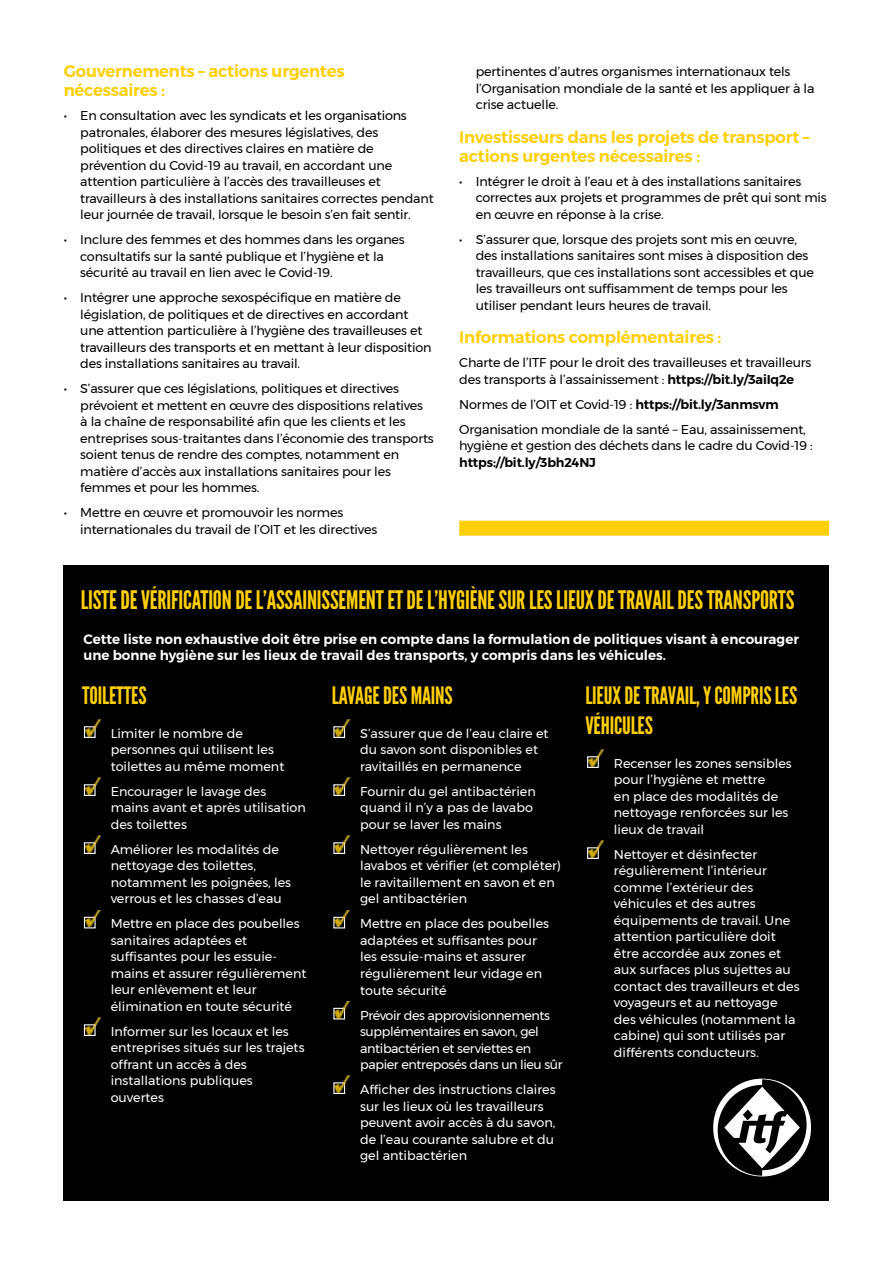
<style>
.page{position:relative;width:893px;height:1263px;background:#fff}
.page>*{position:absolute;margin:0;border:0;box-sizing:border-box;transform-origin:0 0}
.t1{font:25.5px "League Gothic";letter-spacing:-.01em;color:#ffcf07}
.t2{font:24px/30px "League Gothic";letter-spacing:-.01em;color:#ffcf07}
.t3{font:600 16.5px/19.5px "Montserrat";letter-spacing:-.01em;color:#ffcf07}
.t4{font:600 13.5px/16.2px "Montserrat";color:#fff}
.t5{font:12.75px/16.5px "Montserrat";letter-spacing:-.015em;color:#000}
.t6{font:12.75px/16.5px "Montserrat";color:#fff}
.t7{font:12.75px/16.5px "Montserrat";letter-spacing:-.03em;color:#fff}
.t8{font:600 12.75px "Montserrat";letter-spacing:-.01em;color:#000}
.s1{font-weight:600}
</style>
<div class="page">
<div style="left:64px;top:566px;width:765px;height:635px;background:#000"></div>
<div style="left:84px;top:726px;width:12px;height:12px;border:1px solid #fff"></div>
<img style="left:85px;top:720px;width:16px;height:16px">
<div style="left:84px;top:784px;width:12px;height:12px;border:1px solid #fff"></div>
<img style="left:85px;top:778px;width:16px;height:16px">
<div style="left:84px;top:842px;width:12px;height:12px;border:1px solid #fff"></div>
<img style="left:85px;top:836px;width:16px;height:16px">
<div style="left:84px;top:917px;width:12px;height:11px;border:1px solid #fff"></div>
<img style="left:85px;top:910px;width:16px;height:17px">
<div style="left:84px;top:1024px;width:12px;height:12px;border:1px solid #fff"></div>
<img style="left:85px;top:1018px;width:16px;height:16px">
<div style="left:333px;top:726px;width:12px;height:12px;border:1px solid #fff"></div>
<img style="left:335px;top:720px;width:15px;height:16px">
<div style="left:333px;top:784px;width:12px;height:12px;border:1px solid #fff"></div>
<img style="left:335px;top:778px;width:15px;height:16px">
<div style="left:333px;top:842px;width:12px;height:12px;border:1px solid #fff"></div>
<img style="left:335px;top:836px;width:15px;height:16px">
<img style="left:335px;top:910px;width:15px;height:17px">
<img style="left:335px;top:1001px;width:15px;height:17px">
<div style="left:333px;top:1082px;width:12px;height:12px;border:1px solid #fff"></div>
<img style="left:335px;top:1076px;width:15px;height:16px">
<div style="left:587px;top:756px;width:12px;height:12px;border:1px solid #fff"></div>
<img style="left:588px;top:750px;width:16px;height:16px">
<div style="left:587px;top:847px;width:12px;height:12px;border:1px solid #fff"></div>
<img style="left:588px;top:841px;width:16px;height:16px">
<svg style="left:713px;top:1079px;width:98px;height:97px"></svg>
<div style="left:459px;top:521px;width:370px;height:15px;background:#ffcf07"></div>
<p class="t3" style="left:64px;top:61px;width:282px">Gouvernements – actions urgentes nécessaires :</p>
<p class="t5" style="left:80px;top:107px;width:355px;text-indent:-16px">• En consultation avec les syndicats et les organisations patronales, élaborer des mesures législatives, des politiques et des directives claires en matière de prévention du Covid-19 au travail, en accordant une attention particulière à l’accès des travailleuses et travailleurs à des installations sanitaires correctes pendant leur journée de travail, lorsque le besoin s’en fait sentir.</p>
<p class="t5" style="left:80px;top:231px;width:326px;text-indent:-16px">• Inclure des femmes et des hommes dans les organes consultatifs sur la santé publique et l’hygiène et la sécurité au travail en lien avec le Covid-19.</p>
<p class="t5" style="left:80px;top:289px;width:353px;text-indent:-16px">• Intégrer une approche sexospécifique en matière de législation, de politiques et de directives en accordant une attention particulière à l’hygiène des travailleuses et travailleurs des transports et en mettant à leur disposition des installations sanitaires au travail.</p>
<p class="t5" style="left:80px;top:380px;width:355px;text-indent:-16px">• S’assurer que ces législations, politiques et directives prévoient et mettent en œuvre des dispositions relatives<br>à la chaîne de responsabilité afin que les clients et les entreprises sous-traitantes dans l’économie des transports soient tenus de rendre des comptes, notamment en matière d’accès aux installations sanitaires pour les femmes et pour les hommes.</p>
<p class="t5" style="left:80px;top:504px;width:298px;text-indent:-16px">• Mettre en œuvre et promouvoir les normes internationales du travail de l’OIT et les directives</p>
<p class="t5" style="left:476px;top:63px;width:340px">pertinentes d’autres organismes internationaux tels l’Organisation mondiale de la santé et les appliquer à la crise actuelle.</p>
<p class="t3" style="left:459px;top:127px;width:352px">Investisseurs dans les projets de transport – actions urgentes nécessaires :</p>
<p class="t5" style="left:476px;top:173px;width:352px;text-indent:-16px">• Intégrer le droit à l’eau et à des installations sanitaires correctes aux projets et programmes de prêt qui sont mis en œuvre en réponse à la crise.</p>
<p class="t5" style="left:476px;top:231px;width:340px;text-indent:-16px">• S’assurer que, lorsque des projets sont mis en œuvre, des installations sanitaires sont mises à disposition des travailleurs, que ces installations sont accessibles et que les travailleurs ont suffisamment de temps pour les utiliser pendant leurs heures de travail.</p>
<p class="t3" style="left:459px;top:328px;width:263px">Informations complémentaires :</p>
<p class="t5" style="left:459px;top:354px;width:354px">Charte de l’ITF pour le droit des travailleuses et travailleurs des transports à l’assainissement : <span class="s1">https://bit.ly/3aiIq2e</span></p>
<p class="t5" style="left:459px;top:391px;width:348px;line-height:25px">Normes de l’OIT et Covid-19 : <span class="s1">https://bit.ly/3anmsvm<br></span>Organisation mondiale de la santé – Eau, assainissement,</p>
<p class="t5" style="left:459px;top:437px;width:355px">hygiène et gestion des déchets dans le cadre du Covid-19 :</p>
<p class="t8" style="left:459px;top:452px;width:138px">https://bit.ly/3bh24NJ</p>
<h1 class="t1" style="left:81px;top:585px;width:715px">LISTE DE VÉRIFICATION DE L’ASSAINISSEMENT ET DE L’HYGIÈNE SUR LES LIEUX DE TRAVAIL DES TRANSPORTS</h1>
<p class="t4" style="left:84px;top:631px;width:717px">Cette liste non exhaustive doit être prise en compte dans la formulation de politiques visant à encourager une bonne hygiène sur les lieux de travail des transports, y compris dans les véhicules.</p>
<h2 class="t2" style="left:82px;top:681px;width:66px">TOILETTES</h2>
<p class="t6" style="left:111px;top:725px;width:175px">Limiter le nombre de personnes qui utilisent les toilettes au même moment</p>
<p class="t6" style="left:111px;top:783px;width:197px">Encourager le lavage des mains avant et après utilisation des toilettes</p>
<p class="t6" style="left:111px;top:841px;width:182px">Améliorer les modalités de nettoyage des toilettes, notamment les poignées, les verrous et les chasses d’eau</p>
<p class="t6" style="left:111px;top:915px;width:197px">Mettre en place des poubelles sanitaires adaptées et suffisantes pour les essuie&shy;mains et assurer régulièrement leur enlèvement et leur élimination en toute sécurité</p>
<p class="t6" style="left:111px;top:1023px;width:195px">Informer sur les locaux et les entreprises situés sur les trajets offrant un accès à des installations publiques ouvertes</p>
<h2 class="t2" style="left:332px;top:681px;width:123px">LAVAGE DES MAINS</h2>
<p class="t6" style="left:360px;top:725px;width:190px">S’assurer que de l’eau claire et du savon sont disponibles et ravitaillés en permanence</p>
<p class="t6" style="left:360px;top:783px;width:177px">Fournir du gel antibactérien quand il n’y a pas de lavabo pour se laver les mains</p>
<p class="t6" style="left:360px;top:841px;width:202px">Nettoyer régulièrement les lavabos et vérifier (et compléter) le ravitaillement en savon et en gel antibactérien</p>
<p class="t6" style="left:360px;top:915px;width:190px">Mettre en place des poubelles adaptées et suffisantes pour les essuie-mains et assurer régulièrement leur vidage en toute sécurité</p>
<p class="t7" style="left:360px;top:1006px;width:204px">Prévoir des approvisionnements supplémentaires en savon, gel antibactérien et serviettes en papier entreposés dans un lieu sûr</p>
<p class="t6" style="left:360px;top:1081px;width:197px">Afficher des instructions claires sur les lieux où les travailleurs peuvent avoir accès à du savon, de l’eau courante salubre et du gel antibactérien</p>
<h2 class="t2" style="left:585px;top:681px;width:213px">LIEUX DE TRAVAIL, Y COMPRIS LES<br>VÉHICULES</h2>
<p class="t6" style="left:614px;top:755px;width:179px">Recenser les zones sensibles pour l’hygiène et mettre<br>en place des modalités de nettoyage renforcées sur les lieux de travail</p>
<p class="t6" style="left:614px;top:846px;width:187px">Nettoyer et désinfecter régulièrement l’intérieur comme l’extérieur des véhicules et des autres équipements de travail. Une attention particulière doit être accordée aux zones et aux surfaces plus sujettes au contact des travailleurs et des voyageurs et au nettoyage des véhicules (notamment la cabine) qui sont utilisés par différents conducteurs.</p>
</div>
